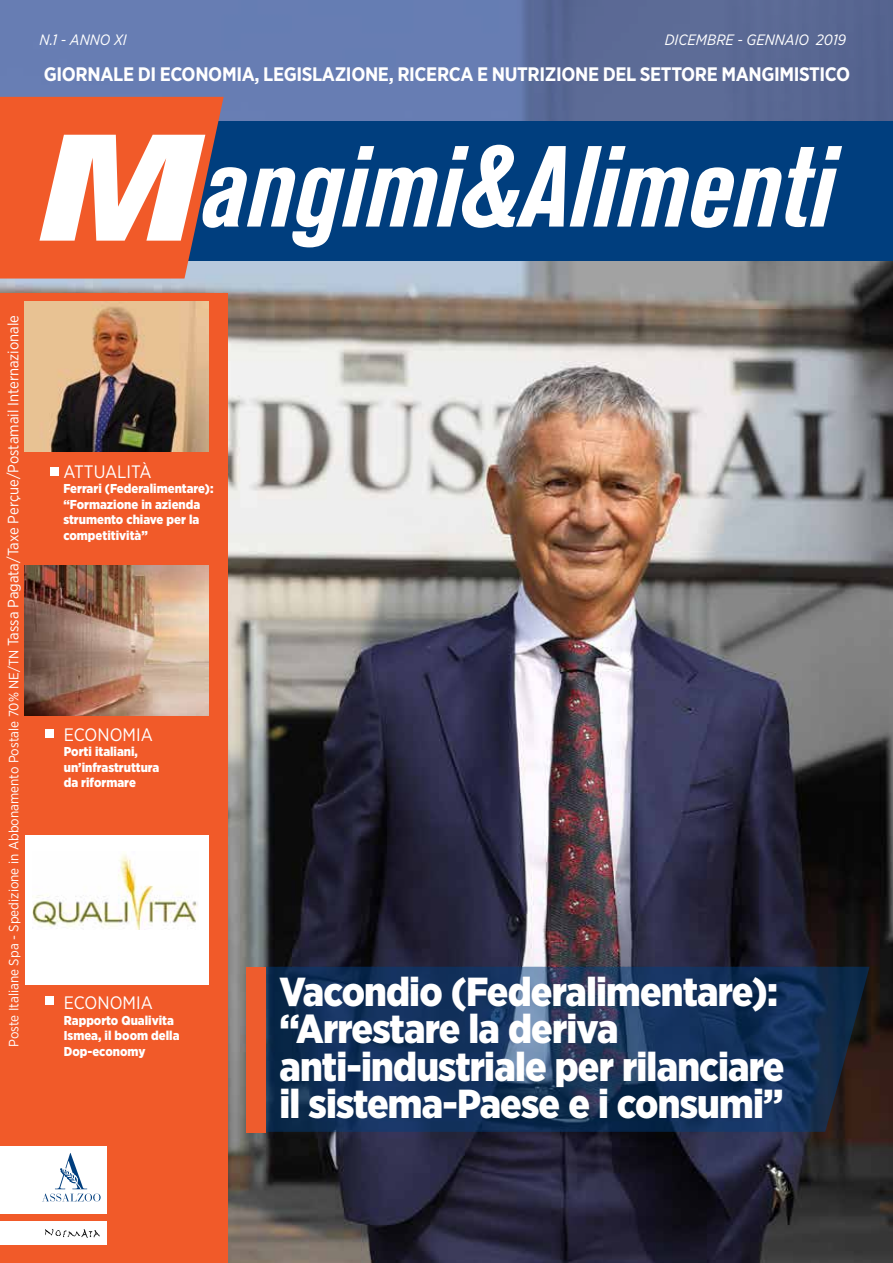
<style>
.page{position:relative;width:893px;height:1263px;background:#fff}
.page>*{position:absolute;margin:0;border:0;box-sizing:border-box;transform-origin:0 0}
.t1{font:italic 700 condensed 114px "Akzidenz Grotesk BQ";color:#fff}
.t2{font:900 40.5px/37.5px "Gotham Narrow";letter-spacing:-.02em;color:#fff}
.t3{font:700 19.5px "Gotham Narrow";letter-spacing:-.02em;color:#fff}
.t4{font:18px "Gotham Narrow";color:#fff}
.t5{font:italic 15px "Gotham Narrow";color:#fff}
.t6{font:13.5px "Gotham Narrow";color:#fff}
.t7{font:900 12.9px/15.5px "Gotham Narrow";color:#fff}
.s1{font-stretch:expanded;font-size:150px}
.s2{font-size:15px}
</style>
<div class="page">
<img style="left:0;top:261px;width:893px;height:1002px">
<svg style="left:0;top:0;width:893px;height:121px;fill:#667db3"></svg>
<div style="left:0;top:293px;width:227px;height:970px;background:#f15a29"></div>
<div style="left:0;top:1221px;width:106px;height:24px;background:#fff"></div>
<div style="left:0;top:121px;width:893px;height:140px;background:#003e7e"></div>
<div style="left:0;top:1147px;width:106px;height:67px;background:#fff"></div>
<img style="left:45px;top:1229px;width:55px;height:8px">
<svg style="left:0;top:97px;width:224px;height:182px"></svg>
<div style="left:50px;top:467px;width:8px;height:8px;background:#fff"></div>
<div style="left:45px;top:729px;width:9px;height:9px;background:#fff"></div>
<div style="left:45px;top:997px;width:9px;height:8px;background:#fff"></div>
<svg style="left:43px;top:1153px;width:58px;height:48px"></svg>
<img style="left:25px;top:302px;width:183px;height:149px">
<div style="left:25px;top:835px;width:183px;height:149px;background:#fff"></div>
<img style="left:32px;top:853px;width:166px;height:76px">
<img style="left:25px;top:565px;width:183px;height:151px">
<svg style="left:266px;top:967px;width:604px;height:165px"></svg>
<div style="left:246px;top:967px;width:19px;height:165px;background:#ee5c2d"></div>
<p class="t5" style="left:40px;top:30px;width:89px">N.1 - ANNO XI</p>
<p class="t5" style="left:665px;top:30px;width:183px">DICEMBRE - GENNAIO 2019</p>
<h3 class="t3" style="left:44px;top:62px;width:808px">GIORNALE DI ECONOMIA, LEGISLAZIONE, RICERCA E NUTRIZIONE DEL SETTORE MANGIMISTICO</h3>
<h1 class="t1" style="left:40px;top:122px;width:796px"><span class="s1">M</span>angimi&amp;Alimenti</h1>
<p class="t6" style="left:6px;top:1047px;width:733px;rotate:-90deg">Poste Italiane Spa - Spedizione in Abbonamento Postale 70% NE/TN <span class="s2">Tassa Pagata/Taxe Perçue/Postamail Internazionale</span></p>
<h3 class="t4" style="left:63px;top:460px;width:90px">ATTUALITà</h3>
<p class="t7" style="left:63px;top:481px;width:152px">Ferrari (Federalimentare): “Formazione in azienda strumento chiave per la competitività”</p>
<h3 class="t4" style="left:64px;top:723px;width:91px">ECONOMIA</h3>
<p class="t7" style="left:64px;top:744px;width:97px">Porti italiani, un’infrastruttura da riformare</p>
<h3 class="t4" style="left:64px;top:992px;width:91px">ECONOMIA</h3>
<p class="t7" style="left:64px;top:1012px;width:117px">Rapporto Qualivita<br>Ismea, il boom della<br>Dop-economy</p>
<h2 class="t2" style="left:279px;top:972px;width:507px">Vacondio (Federalimentare): “Arrestare la deriva anti-industriale per rilanciare il sistema-Paese e i consumi”</h2>
</div>
